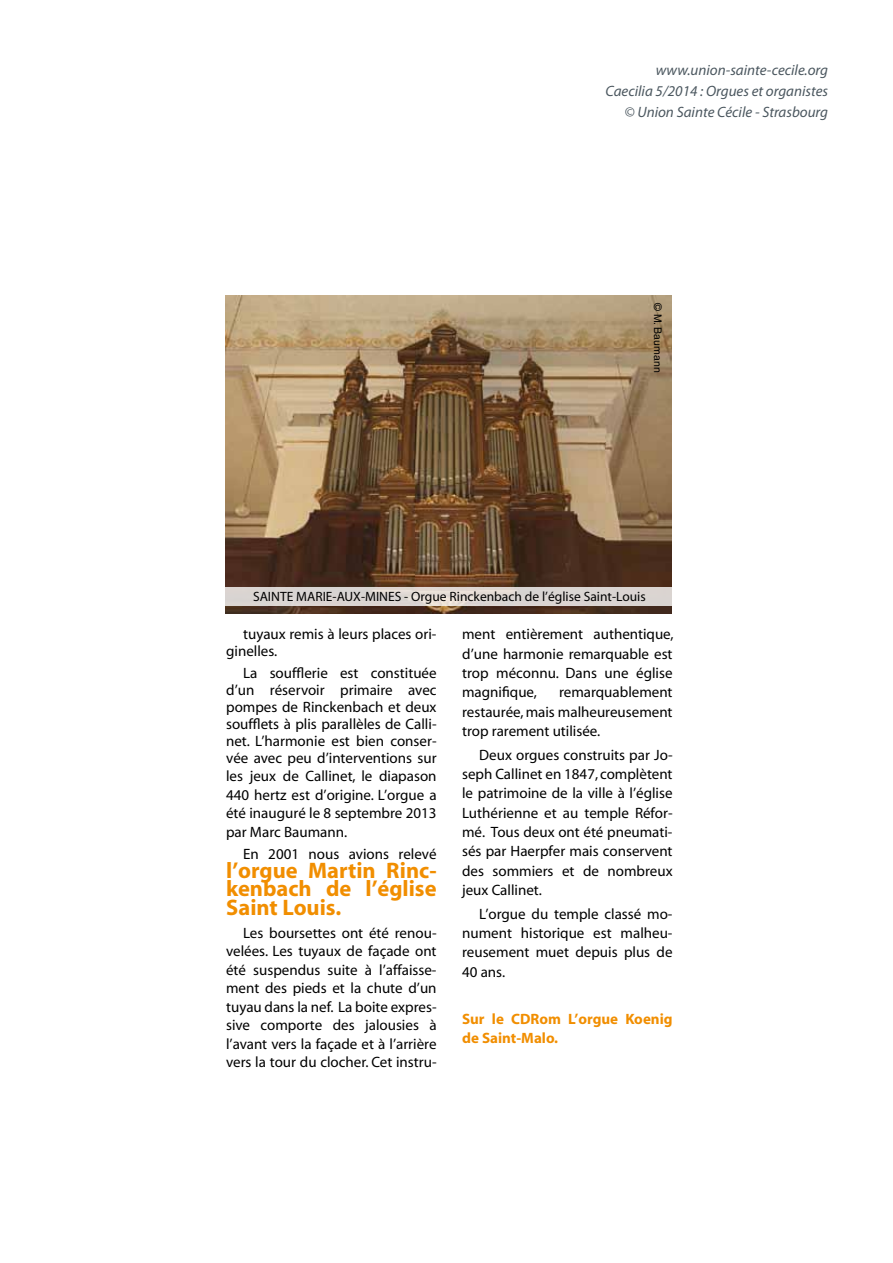
<style>
.page{position:relative;width:893px;height:1263px;background:#fff}
.page>*{position:absolute;margin:0;border:0;box-sizing:border-box;transform-origin:0 0}
.t1{font:700 22.5px/18.5px "Myriad";color:#f18e00;text-align:justify}
.t2{font:15px/19.4px "Myriad";color:#000;text-align:justify}
.t3{font:italic 15px/20.7px "Myriad Pro";color:#4b575f;text-align:right}
.t4{font:700 15px/19.4px "Myriad";color:#f18e00}
.t5{font:13.5px "Myriad";color:#000}
.t6{font:10.5px "Helvetica";color:#000}
</style>
<div class="page">
<img style="left:225px;top:295px;width:447px;height:319px">
<svg style="left:225px;top:587px;width:447px;height:19px;background:#dcd6d2"></svg>
<p class="t3" style="left:606px;top:59px;width:224px">www.union-sainte-cecile.org<br>Caecilia 5/2014 : Orgues et organistes © Union Sainte Cécile - Strasbourg</p>
<p class="t6" style="left:664px;top:303px;width:71px;rotate:90deg">© M. Baumann</p>
<p class="t5" style="left:253px;top:590px;width:8px">sainte</p>
<p class="t5" style="left:296px;top:590px;width:8px">marie</p>
<p class="t5" style="left:333px;top:590px;width:41px">-aux-mines</p>
<p class="t5" style="left:404px;top:590px;width:243px">- Orgue Rinckenbach de l’église Saint-Louis</p>
<p class="t2" style="left:226px;top:626px;width:212px;line-height:17px;text-indent:17px">tuyaux remis à leurs places ori&shy;ginelles.</p>
<p class="t2" style="left:226px;top:665px;width:212px;line-height:17px;text-indent:17px">La soufflerie est constituée d’un réservoir primaire avec pompes de Rinckenbach et deux soufflets à plis parallèles de Calli&shy;net. L’harmonie est bien conser&shy;vée avec peu d’interventions sur</p>
<p class="t2" style="left:226px;top:767px;width:212px;line-height:18.5px">les jeux de Callinet, le diapason 440 hertz est d’origine. L’orgue a été inauguré le 8 septembre 2013 par Marc Baumann.</p>
<p class="t2" style="left:243px;top:845px;width:195px">En 2001 nous avions relevé</p>
<h1 class="t1" style="left:226px;top:862px;width:212px">l’orgue Martin Rinc&shy;kenbach de l’église Saint Louis.</h1>
<p class="t2" style="left:226px;top:924px;width:212px;line-height:18.5px;text-indent:17px">Les boursettes ont été renou&shy;velées. Les tuyaux de façade ont été suspendus suite à l’affaisse&shy;ment des pieds et la chute d’un tuyau dans la nef. La boite expres&shy;sive comporte des jalousies à l’avant vers la façade et à l’arrière vers la tour du clocher. Cet instru-</p>
<p class="t2" style="left:462px;top:625px;width:213px">ment entièrement authentique, d’une harmonie remarquable est trop méconnu. Dans une église magnifique,</p>
<p class="t2" style="left:462px;top:683px;width:212px;text-indent:97px">remarquablement restaurée, mais malheureusement trop rarement utilisée.</p>
<p class="t2" style="left:462px;top:746px;width:212px;text-indent:17px">Deux orgues construits par Jo&shy;seph Callinet en 1847, complètent le patrimoine de la ville à l’église Luthérienne et au temple Réfor&shy;mé. Tous deux ont été pneumati&shy;sés par Haerpfer mais conservent des sommiers et de nombreux jeux Callinet.</p>
<p class="t2" style="left:462px;top:905px;width:212px;text-indent:17px">L’orgue du temple classé mo&shy;nument historique est malheu&shy;reusement muet depuis plus de 40 ans.</p>
<p class="t4" style="left:462px;top:1010px;width:212px">Sur le CDRom L’orgue Koenig de Saint-Malo.</p>
</div>
